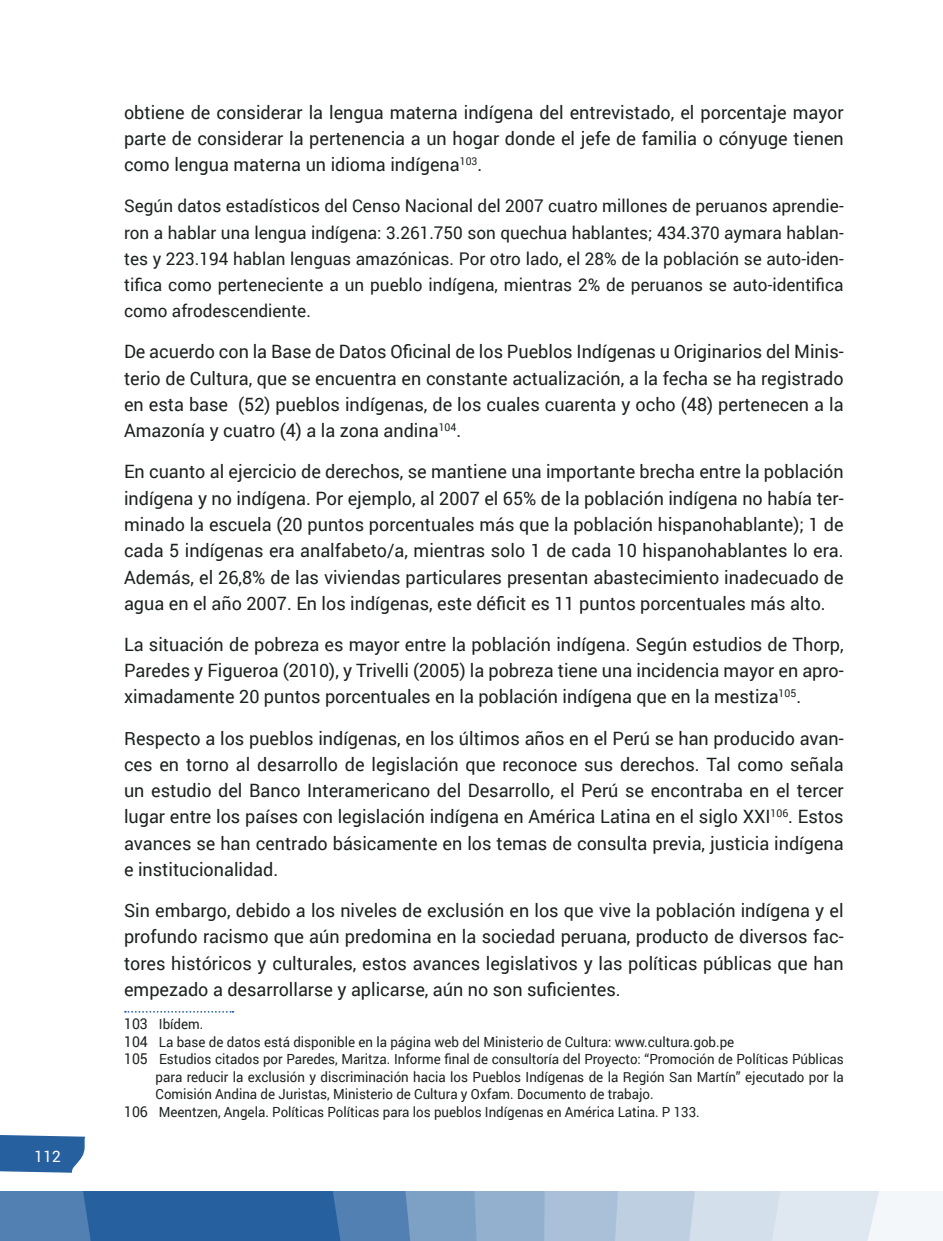
<style>
.page{position:relative;width:943px;height:1241px;background:#fff}
.page>*{position:absolute;margin:0;border:0;box-sizing:border-box;transform-origin:0 0}
.t1{font:18.38px/26.2px "Roboto";color:#1b221f;text-align:justify}
.t2{font:17.5px/26.2px "Roboto";color:#1b221f;text-align:justify}
.t3{font:15.75px "Roboto";color:#fff}
.t4{font:14px "Roboto";color:#1b221f;scale:.95 1}
.s1{font-size:14.88px}
</style>
<div class="page">
<svg style="left:0;top:1191px;width:943px;height:49px;background:#83a4c8"></svg>
<svg style="left:0;top:1135px;width:85px;height:37px;background:#366ba6"></svg>
<svg style="left:125px;top:1010px;width:108px;height:2px"></svg>
<p class="t3" style="left:35px;top:1144px;width:28px">112</p>
<p class="t1" style="left:124px;top:98px;width:721px">obtiene de considerar la lengua materna indígena del entrevistado, el porcentaje mayor parte de considerar la pertenencia a un hogar donde el jefe de familia o cónyuge tienen como lengua materna un idioma indígena<sup>103</sup>.</p>
<p class="t2" style="left:124px;top:192px;width:721px">Según datos estadísticos del Censo Nacional del 2007 cuatro millones de peruanos aprendie&shy;ron a hablar una lengua indígena: 3.261.750 son quechua hablantes; 434.370 aymara hablan&shy;tes y 223.194 hablan lenguas amazónicas. Por otro lado, el 28% de la población se auto-iden&shy;tifica como perteneciente a un pueblo indígena, mientras 2% de peruanos se auto-identifica como afrodescendiente.</p>
<p class="t1" style="left:124px;top:338px;width:721px">De acuerdo con la Base de Datos Oficinal de los Pueblos Indígenas u Originarios del Minis&shy;terio de Cultura, que se encuentra en constante actualización, a la fecha se ha registrado en esta base (52) pueblos indígenas, de los cuales cuarenta y ocho (48) pertenecen a la Amazonía y cuatro (4) a la zona andina<sup>104</sup>.</p>
<p class="t1" style="left:124px;top:458px;width:721px">En cuanto al ejercicio de derechos, se mantiene una importante brecha entre la población indígena y no indígena. Por ejemplo, al 2007 el 65% de la población indígena no había ter&shy;minado la escuela (20 puntos porcentuales más que la población hispanohablante); 1 de cada 5 indígenas era analfabeto/a, mientras solo 1 de cada 10 hispanohablantes lo era.<br>Además, el 26,8% de las viviendas particulares presentan abastecimiento inadecuado de agua en el año 2007. En los indígenas, este déficit es 11 puntos porcentuales más alto.</p>
<p class="t1" style="left:124px;top:630px;width:721px">La situación de pobreza es mayor entre la población indígena. Según estudios de Thorp, Paredes y Figueroa (2010), y Trivelli (2005) la pobreza tiene una incidencia mayor en apro&shy;ximadamente 20 puntos porcentuales en la población indígena que en la mestiza<sup>105</sup>.</p>
<p class="t1" style="left:124px;top:724px;width:721px">Respecto a los pueblos indígenas, en los últimos años en el Perú se han producido avan&shy;ces en torno al desarrollo de legislación que reconoce sus derechos. Tal como señala un estudio del Banco Interamericano del Desarrollo, el Perú se encontraba en el tercer lugar entre los países con legislación indígena en América Latina en el siglo XXI<sup>106</sup>. Estos avances se han centrado básicamente en los temas de consulta previa, justicia indígena e institucionalidad.</p>
<p class="t1" style="left:124px;top:896px;width:721px">Sin embargo, debido a los niveles de exclusión en los que vive la población indígena y el profundo racismo que aún predomina en la sociedad peruana, producto de diversos fac&shy;tores históricos y culturales, estos avances legislativos y las políticas públicas que han empezado a desarrollarse y aplicarse, aún no son suficientes.</p>
<p class="t4" style="left:124px;top:1014px;width:85px"><span class="s1">103</span> Ibídem.</p>
<p class="t4" style="left:124px;top:1031px;width:644px"><span class="s1">104</span> La base de datos está disponible en la página web del Ministerio de Cultura: www.cultura.gob.pe</p>
<p class="t4" style="left:124px;top:1049px;width:759px"><span class="s1">105</span> Estudios citados por Paredes, Maritza. Informe final de consultoría del Proyecto: “Promoción de Políticas Públicas</p>
<p class="t4" style="left:156px;top:1066px;width:725px">para reducir la exclusión y discriminación hacia los Pueblos Indígenas de la Región San Martín” ejecutado por la</p>
<p class="t4" style="left:156px;top:1084px;width:526px">Comisión Andina de Juristas, Ministerio de Cultura y Oxfam. Documento de trabajo.</p>
<p class="t4" style="left:124px;top:1101px;width:607px"><span class="s1">106</span> Meentzen, Angela. Políticas Políticas para los pueblos Indígenas en América Latina. P 133.</p>
</div>
